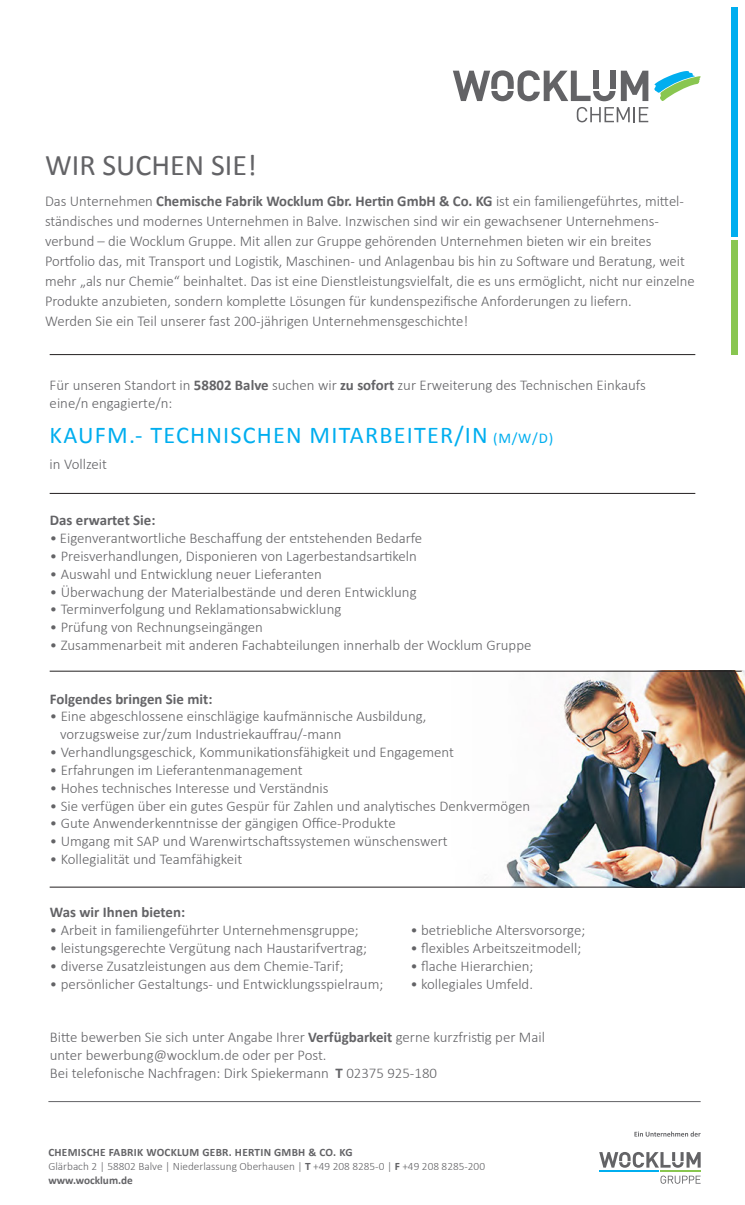
<style>
.page{position:relative;width:745px;height:1205px;background:#fff}
.page>*{position:absolute;margin:0;border:0;box-sizing:border-box;transform-origin:0 0}
.t1{font:30px "Calibri";color:#636366}
.t2{font:24.12px "Calibri";letter-spacing:.05em;color:#00aeef}
.t3{font:300 15px/20px "Calibri";color:#636366}
.t4{font:300 14.88px "Calibri";color:#636366}
.t5{font:700 14.88px "Calibri";color:#636366}
.t6{font:300 11.25px/13.8px "Calibri";color:#636366}
.s1{font-weight:700}
.s2{font-size:14.88px}
</style>
<div class="page">
<hr style="left:48px;top:1101px;width:652px;height:1px;background:#636366">
<svg style="left:599px;top:1152px;width:101px;height:15px"></svg>
<svg style="left:660px;top:1175px;width:40px;height:8px"></svg>
<hr style="left:599px;top:1170px;width:59px;height:2px;background:#00aeef">
<hr style="left:660px;top:1170px;width:40px;height:2px;background:#89c650">
<svg style="left:634px;top:1131px;width:66px;height:5px"></svg>
<div style="left:731px;top:7px;width:6px;height:229px;background:#00aeef"></div>
<div style="left:731px;top:240px;width:6px;height:114px;background:#89c650"></div>
<svg style="left:453px;top:70px;width:247px;height:52px"></svg>
<img style="left:221px;top:671px;width:523px;height:216px">
<hr style="left:50px;top:493px;width:644px;height:1px;background:#231f20">
<hr style="left:50px;top:354px;width:644px;height:1px;background:#231f20">
<hr style="left:50px;top:671px;width:691px;height:1px;background:#231f20">
<hr style="left:50px;top:887px;width:691px;height:1px;background:#231f20">
<h1 class="t1" style="left:45px;top:146px;width:213px">WIR SUCHEN SIE!</h1>
<p class="t3" style="left:45px;top:190px;width:650px">Das Unternehmen <span class="s1">Chemische Fabrik Wocklum Gbr. Hertin GmbH &amp; Co. KG</span> ist ein familiengeführtes, mittel&shy;ständisches und modernes Unternehmen in Balve. Inzwischen sind wir ein gewachsener Unternehmens&shy;verbund – die Wocklum Gruppe. Mit allen zur Gruppe gehörenden Unternehmen bieten wir ein breites Portfolio das, mit Transport und Logistik, Maschinen- und Anlagenbau bis hin zu Software und Beratung, weit mehr „als nur Chemie“ beinhaltet. Das ist eine Dienstleistungsvielfalt, die es uns ermöglicht, nicht nur einzelne Produkte anzubieten, sondern komplette Lösungen für kundenspezifische Anforderungen zu liefern.<br>Werden Sie ein Teil unserer fast 200-jährigen Unternehmensgeschichte!</p>
<p class="t4" style="left:50px;top:376px;width:597px">Für unseren Standort in <span class="s1">58802 Balve</span> suchen wir <span class="s1">zu sofort</span> zur Erweiterung des Technischen Einkaufs</p>
<p class="t4" style="left:50px;top:393px;width:124px">eine/n engagierte/n:</p>
<p class="t2" style="left:50px;top:420px;width:504px">KAUFM.- TECHNISCHEN MITARBEITER/IN <span class="s2">(M/W/D)</span></p>
<p class="t4" style="left:50px;top:455px;width:59px">in Vollzeit</p>
<p class="t5" style="left:50px;top:511px;width:107px">Das erwartet Sie:</p>
<p class="t4" style="left:50px;top:529px;width:373px">• Eigenverantwortliche Beschaffung der entstehenden Bedarfe</p>
<p class="t4" style="left:50px;top:547px;width:368px">• Preisverhandlungen, Disponieren von Lagerbestandsartikeln</p>
<p class="t4" style="left:50px;top:565px;width:273px">• Auswahl und Entwicklung neuer Lieferanten</p>
<p class="t4" style="left:50px;top:582px;width:368px">• Überwachung der Materialbestände und deren Entwicklung</p>
<p class="t4" style="left:50px;top:600px;width:293px">• Terminverfolgung und Reklamationsabwicklung</p>
<p class="t4" style="left:50px;top:618px;width:214px">• Prüfung von Rechnungseingängen</p>
<p class="t4" style="left:50px;top:636px;width:482px">• Zusammenarbeit mit anderen Fachabteilungen innerhalb der Wocklum Gruppe</p>
<p class="t5" style="left:50px;top:689px;width:164px">Folgendes bringen Sie mit:</p>
<p class="t4" style="left:50px;top:707px;width:378px">• Eine abgeschlossene einschlägige kaufmännische Ausbildung,</p>
<p class="t4" style="left:60px;top:725px;width:283px">vorzugsweise zur/zum Industriekauffrau/-mann</p>
<p class="t4" style="left:50px;top:743px;width:405px">• Verhandlungsgeschick, Kommunikationsfähigkeit und Engagement</p>
<p class="t4" style="left:50px;top:761px;width:254px">• Erfahrungen im Lieferantenmanagement</p>
<p class="t4" style="left:50px;top:778px;width:280px">• Hohes technisches Interesse und Verständnis</p>
<p class="t4" style="left:50px;top:796px;width:481px">• Sie verfügen über ein gutes Gespür für Zahlen und analytisches Denkvermögen</p>
<p class="t4" style="left:50px;top:814px;width:347px">• Gute Anwenderkenntnisse der gängigen Office-Produkte</p>
<p class="t4" style="left:50px;top:832px;width:399px">• Umgang mit SAP und Warenwirtschaftssystemen wünschenswert</p>
<p class="t4" style="left:50px;top:850px;width:194px">• Kollegialität und Teamfähigkeit</p>
<p class="t5" style="left:50px;top:903px;width:137px">Was wir Ihnen bieten:</p>
<p class="t4" style="left:50px;top:921px;width:310px">• Arbeit in familiengeführter Unternehmensgruppe;</p>
<p class="t4" style="left:410px;top:921px;width:176px">• betriebliche Altersvorsorge;</p>
<p class="t4" style="left:50px;top:939px;width:318px">• leistungsgerechte Vergütung nach Haustarifvertrag;</p>
<p class="t4" style="left:410px;top:939px;width:172px">• flexibles Arbeitszeitmodell;</p>
<p class="t4" style="left:50px;top:957px;width:295px">• diverse Zusatzleistungen aus dem Chemie-Tarif;</p>
<p class="t4" style="left:410px;top:957px;width:124px">• flache Hierarchien;</p>
<p class="t4" style="left:50px;top:974px;width:335px">• persönlicher Gestaltungs- und Entwicklungsspielraum;</p>
<p class="t4" style="left:410px;top:974px;width:124px">• kollegiales Umfeld.</p>
<p class="t4" style="left:50px;top:1028px;width:496px">Bitte bewerben Sie sich unter Angabe Ihrer <span class="s1">Verfügbarkeit</span> gerne kurzfristig per Mail</p>
<p class="t4" style="left:50px;top:1046px;width:278px">unter bewerbung@wocklum.de oder per Post.</p>
<p class="t4" style="left:50px;top:1063px;width:388px">Bei telefonische Nachfragen: Dirk Spiekermann <span class="s1">T</span> 02375 925-180</p>
<p class="t6" style="left:48px;top:1145px;width:438px"><span class="s1">CHEMISCHE FABRIK WOCKLUM GEBR. HERTIN GMBH &amp; CO. KG<br></span>Glärbach 2 | 58802 Balve | Niederlassung Oberhausen | <span class="s1">T</span> +49 208 8285-0 | <span class="s1">F</span> +49 208 8285-200 <span class="s1">www.wocklum.de</span></p>
</div>
